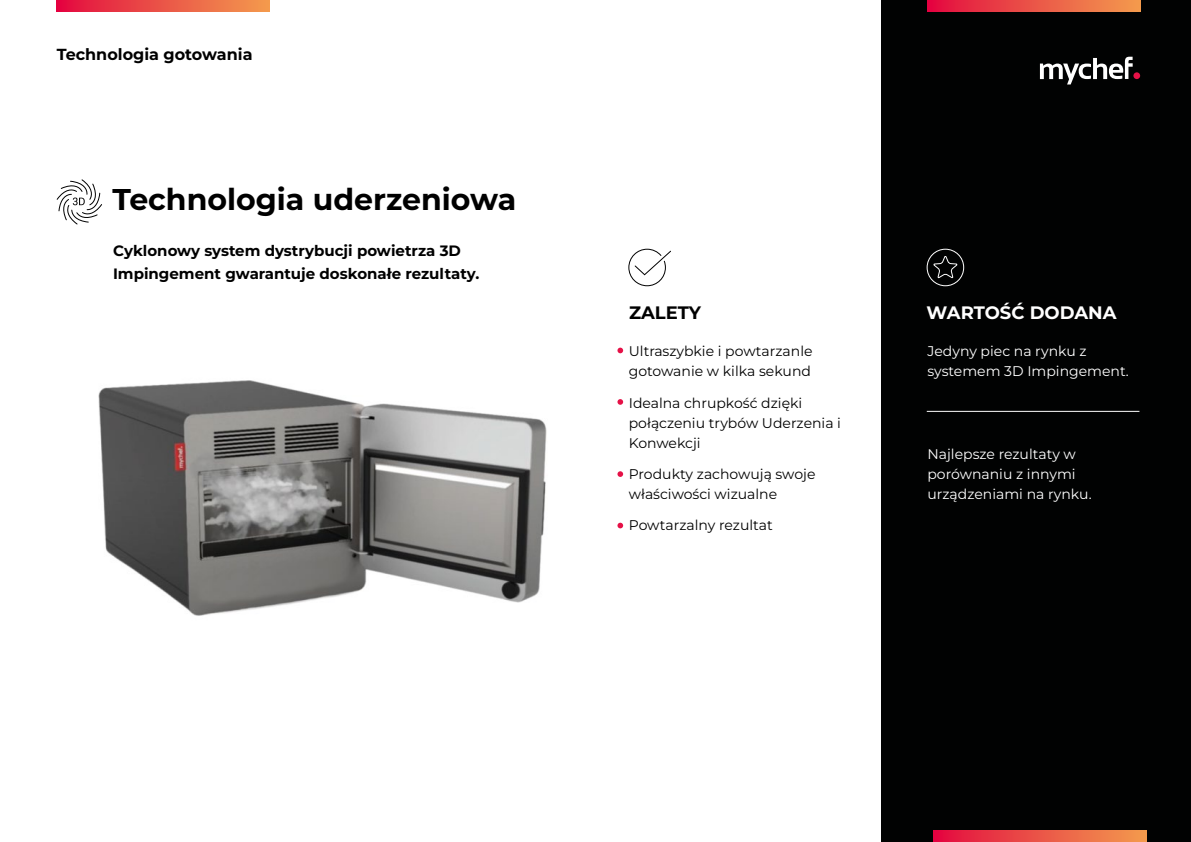
<style>
.page{position:relative;width:1191px;height:842px;background:#fff}
.page>*{position:absolute;margin:0;border:0;box-sizing:border-box;transform-origin:0 0}
.t1{font:700 30px "Montserrat";color:#000}
.t2{font:700 18px "Montserrat";color:#fff}
.t3{font:700 18px "Montserrat";color:#000}
.t4{font:700 16px "Montserrat";color:#000}
.t5{font:700 15px/23px "Montserrat";color:#000}
.t6{font:14px/20px "Montserrat";color:#000}
.t7{font:14px/20px "Montserrat";color:#fff}
</style>
<div class="page">
<div style="left:882px;top:0;width:309px;height:842px;background:#010202"></div>
<svg style="left:57px;top:0;width:212px;height:11px;background:#eb5347"></svg>
<svg style="left:933px;top:831px;width:213px;height:11px;background:#ea5347"></svg>
<svg style="left:927px;top:0;width:213px;height:11px;background:#eb5347"></svg>
<hr style="left:926px;top:411px;width:213px;height:1px;background:#fff">
<svg style="left:617px;top:348px;width:6px;height:5px"></svg>
<svg style="left:617px;top:399px;width:6px;height:6px"></svg>
<svg style="left:617px;top:471px;width:6px;height:6px"></svg>
<svg style="left:617px;top:523px;width:6px;height:5px"></svg>
<div style="left:1133px;top:72px;width:7px;height:7px;background:#e51147;border-radius:50%"></div>
<svg style="left:1040px;top:57px;width:92px;height:27px"></svg>
<svg style="left:932px;top:256px;width:26px;height:23px"></svg>
<div style="left:926px;top:249px;width:38px;height:37px;border:1px solid #fff;border-radius:50%"></div>
<svg style="left:628px;top:248px;width:43px;height:39px"></svg>
<img style="left:98px;top:380px;width:449px;height:236px">
<svg style="left:56px;top:179px;width:46px;height:46px"></svg>
<p class="t4" style="left:57px;top:44px;width:197px">Technologia gotowania</p>
<h1 class="t1" style="left:112px;top:180px;width:405px">Technologia uderzeniowa</h1>
<p class="t5" style="left:113px;top:239px;width:368px">Cyklonowy system dystrybucji powietrza 3D<br>Impingement gwarantuje doskonałe rezultaty.</p>
<p class="t3" style="left:629px;top:301px;width:73px">ZALETY</p>
<p class="t2" style="left:926px;top:301px;width:191px">WARTOŚĆ DODANA</p>
<p class="t6" style="left:629px;top:341px;width:185px">Ultraszybkie i powtarzanle gotowanie w kilka sekund</p>
<p class="t6" style="left:629px;top:392px;width:214px">Idealna chrupkość dzięki połączeniu trybów Uderzenia i<br>Konwekcji</p>
<p class="t6" style="left:629px;top:464px;width:188px">Produkty zachowują swoje właściwości wizualne</p>
<p class="t6" style="left:629px;top:515px;width:146px">Powtarzalny rezultat</p>
<p class="t7" style="left:927px;top:341px;width:203px">Jedyny piec na rynku z systemem 3D Impingement.</p>
<p class="t7" style="left:927px;top:444px;width:166px">Najlepsze rezultaty w porównaniu z innymi urządzeniami na rynku.</p>
</div>
